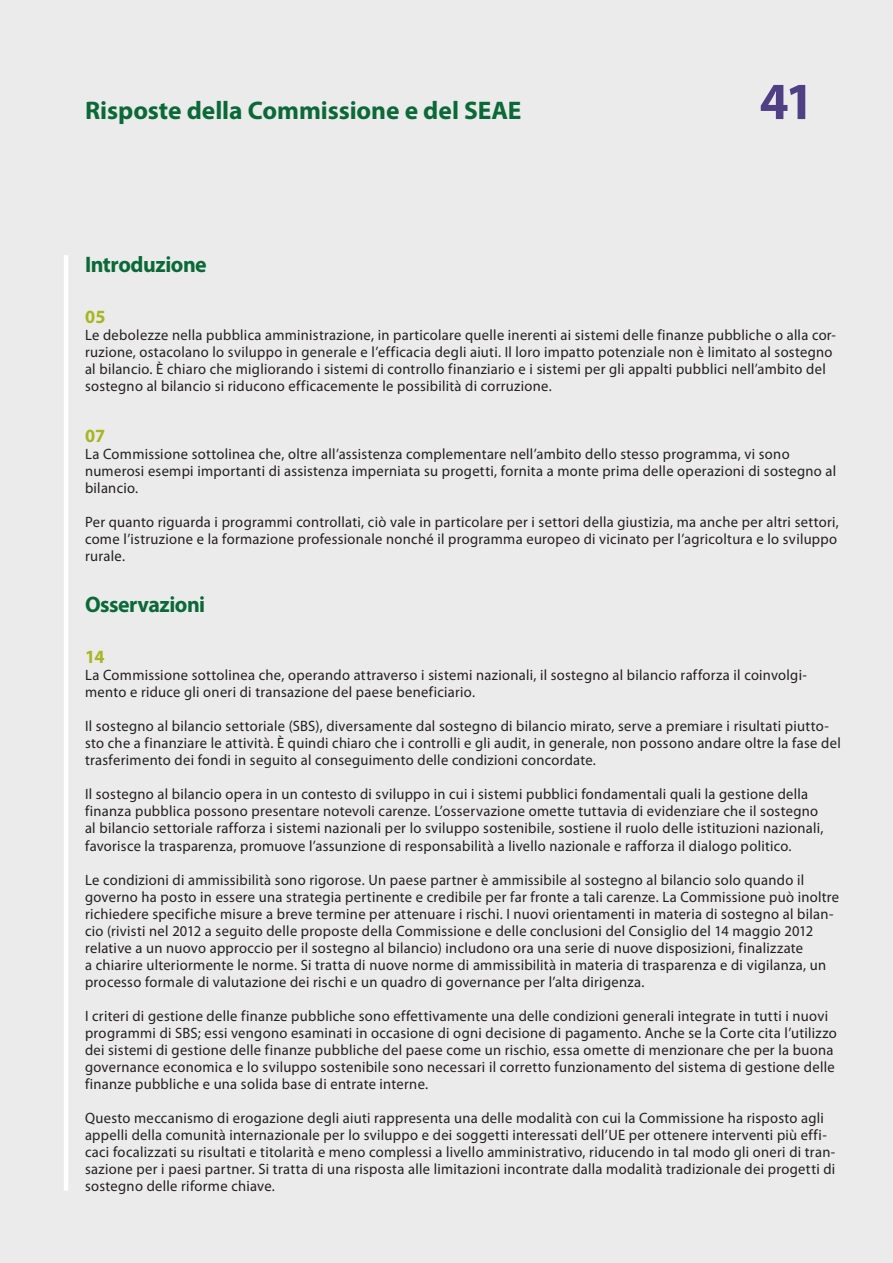
<style>
.page{position:relative;width:893px;height:1263px;background:#ebebeb}
.page>*{position:absolute;margin:0;border:0;box-sizing:border-box;transform-origin:0 0}
.t1{font:700 52.5px "Myriad Pro";color:#4f4085}
.t2{font:700 25.5px "Myriad Pro";letter-spacing:-.005em;color:#0b6938}
.K_02_-_REP_TITRE_1_1{font:700 22.5px "Myriad Pro";letter-spacing:-.02em;color:#0b6938}
.K_03_-_REP_CHIFFRE{font:700 18.75px "Myriad Pro";color:#a7b621}
.K_04_-_REP_TEXTE_COU{font:15px/17px "Myriad Pro";letter-spacing:.02em;color:#231f20}
</style>
<div class="page">
<hr style="left:64px;top:255px;width:4px;height:936px;background:#fff">
<p class="t2" style="left:85px;top:94px;width:438px">Risposte della Commissione e del SEAE</p>
<p class="t1" style="left:759px;top:67px;width:56px">41</p>
<p class="K_02_-_REP_TITRE_1_1" style="left:85px;top:250px;width:123px">Introduzione</p>
<p class="K_03_-_REP_CHIFFRE" style="left:85px;top:305px;width:22px">05</p>
<p class="K_04_-_REP_TEXTE_COU" style="left:85px;top:326px;width:752px">Le debolezze nella pubblica amministrazione, in particolare quelle inerenti ai sistemi delle finanze pubbliche o alla cor&shy;ruzione, ostacolano lo sviluppo in generale e l’efficacia degli aiuti. Il loro impatto potenziale non è limitato al sostegno al bilancio. È chiaro che migliorando i sistemi di controllo finanziario e i sistemi per gli appalti pubblici nell’ambito del sostegno al bilancio si riducono efficacemente le possibilità di corruzione.</p>
<p class="K_03_-_REP_CHIFFRE" style="left:85px;top:424px;width:22px">07</p>
<p class="K_04_-_REP_TEXTE_COU" style="left:85px;top:445px;width:753px">La Commissione sottolinea che, oltre all’assistenza complementare nell’ambito dello stesso programma, vi sono numerosi esempi importanti di assistenza imperniata su progetti, fornita a monte prima delle operazioni di sostegno al bilancio.</p>
<p class="K_04_-_REP_TEXTE_COU" style="left:85px;top:514px;width:755px;text-align:justify">Per quanto riguarda i programmi controllati, ciò vale in particolare per i settori della giustizia, ma anche per altri settori, come l’istruzione e la formazione professionale nonché il programma europeo di vicinato per l’agricoltura e lo sviluppo rurale.</p>
<p class="K_02_-_REP_TITRE_1_1" style="left:85px;top:590px;width:122px">Osservazioni</p>
<p class="K_03_-_REP_CHIFFRE" style="left:85px;top:645px;width:21px">14</p>
<p class="K_04_-_REP_TEXTE_COU" style="left:85px;top:667px;width:723px">La Commissione sottolinea che, operando attraverso i sistemi nazionali, il sostegno al bilancio rafforza il coinvolgi&shy;mento e riduce gli oneri di transazione del paese beneficiario.</p>
<p class="K_04_-_REP_TEXTE_COU" style="left:85px;top:718px;width:757px">Il sostegno al bilancio settoriale (SBS), diversamente dal sostegno di bilancio mirato, serve a premiare i risultati piutto&shy;sto che a finanziare le attività. È quindi chiaro che i controlli e gli audit, in generale, non possono andare oltre la fase del trasferimento dei fondi in seguito al conseguimento delle condizioni concordate.</p>
<p class="K_04_-_REP_TEXTE_COU" style="left:85px;top:786px;width:740px">Il sostegno al bilancio opera in un contesto di sviluppo in cui i sistemi pubblici fondamentali quali la gestione della finanza pubblica possono presentare notevoli carenze. L’osservazione omette tuttavia di evidenziare che il sostegno al bilancio settoriale rafforza i sistemi nazionali per lo sviluppo sostenibile, sostiene il ruolo delle istituzioni nazionali, favorisce la trasparenza, promuove l’assunzione di responsabilità a livello nazionale e rafforza il dialogo politico.</p>
<p class="K_04_-_REP_TEXTE_COU" style="left:85px;top:871px;width:756px">Le condizioni di ammissibilità sono rigorose. Un paese partner è ammissibile al sostegno al bilancio solo quando il governo ha posto in essere una strategia pertinente e credibile per far fronte a tali carenze. La Commissione può inoltre richiedere specifiche misure a breve termine per attenuare i rischi. I nuovi orientamenti in materia di sostegno al bilan&shy;cio (rivisti nel 2012 a seguito delle proposte della Commissione e delle conclusioni del Consiglio del 14 maggio 2012 relative a un nuovo approccio per il sostegno al bilancio) includono ora una serie di nuove disposizioni, finalizzate<br>a chiarire ulteriormente le norme. Si tratta di nuove norme di ammissibilità in materia di trasparenza e di vigilanza, un processo formale di valutazione dei rischi e un quadro di governance per l’alta dirigenza.</p>
<p class="K_04_-_REP_TEXTE_COU" style="left:85px;top:1007px;width:753px">I criteri di gestione delle finanze pubbliche sono effettivamente una delle condizioni generali integrate in tutti i nuovi programmi di SBS; essi vengono esaminati in occasione di ogni decisione di pagamento. Anche se la Corte cita l’utilizzo dei sistemi di gestione delle finanze pubbliche del paese come un rischio, essa omette di menzionare che per la buona governance economica e lo sviluppo sostenibile sono necessari il corretto funzionamento del sistema di gestione delle finanze pubbliche e una solida base di entrate interne.</p>
<p class="K_04_-_REP_TEXTE_COU" style="left:85px;top:1109px;width:752px">Questo meccanismo di erogazione degli aiuti rappresenta una delle modalità con cui la Commissione ha risposto agli appelli della comunità internazionale per lo sviluppo e dei soggetti interessati dell’UE per ottenere interventi più effi&shy;caci focalizzati su risultati e titolarità e meno complessi a livello amministrativo, riducendo in tal modo gli oneri di tran&shy;sazione per i paesi partner. Si tratta di una risposta alle limitazioni incontrate dalla modalità tradizionale dei progetti di sostegno delle riforme chiave.</p>
</div>
